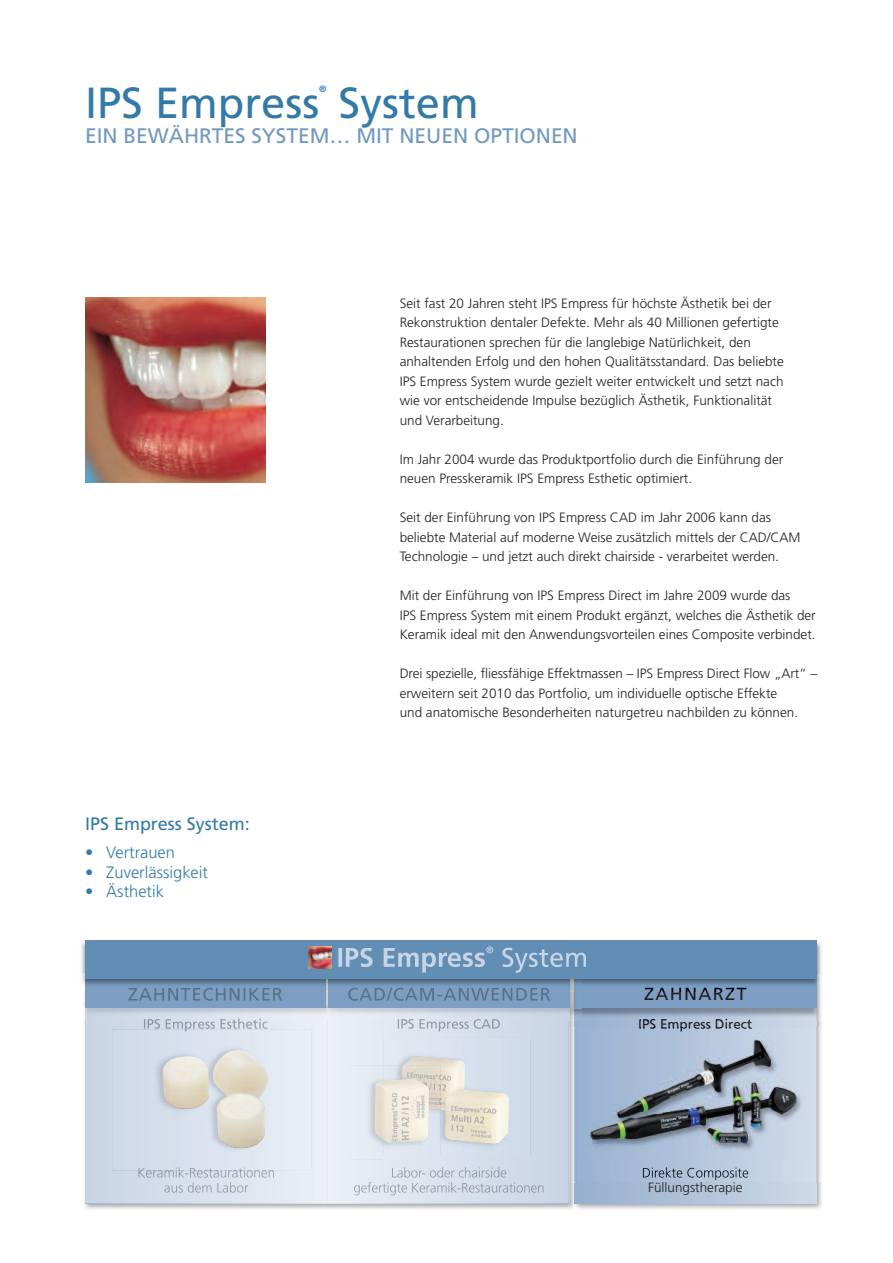
<style>
.page{position:relative;width:893px;height:1263px;background:#fff}
.page>*{position:absolute;margin:0;border:0;box-sizing:border-box;transform-origin:0 0}
.t1{font:43.5px "Frutiger";color:#347aa8}
.t2{font:21px "Frutiger";color:#7198bd}
.t3{font:18px "Frutiger";color:#347aa8}
.t4{font:18px "Frutiger";letter-spacing:.075em;color:#231f20}
.t5{font:300 16.5px "Frutiger";color:#347aa8}
.t6{font:300 13.5px/19.5px "Frutiger";color:#231f20}
.t7{font:13.5px "Frutiger";color:#231f20}
.t8{font:700 9.15px "Frutiger";color:#347aa8}
</style>
<div class="page">
<img style="left:85px;top:297px;width:180px;height:186px">
<img style="left:581px;top:1021px;width:241px;height:188px">
<img style="left:569px;top:1021px;width:12px;height:189px">
<div style="left:574px;top:942px;width:242px;height:261px;background:linear-gradient(to right,#96aecc,#ced8e8)"></div>
<img style="left:816px;top:991px;width:5px;height:30px">
<img style="left:586px;top:1008px;width:230px;height:13px">
<img style="left:639px;top:1019px;width:112px;height:2px">
<div style="left:574px;top:978px;width:242px;height:30px;background:#7d9ec2"></div>
<img style="left:570px;top:1027px;width:252px;height:155px">
<img style="left:643px;top:1167px;width:105px;height:13px">
<img style="left:639px;top:1027px;width:113px;height:4px">
<img style="left:579px;top:1033px;width:230px;height:126px">
<div style="left:85px;top:978px;width:241px;height:30px;background:#7d9ec2"></div>
<svg style="left:129px;top:991px;width:153px;height:10px"></svg>
<img style="left:816px;top:940px;width:6px;height:34px">
<img style="left:586px;top:978px;width:230px;height:13px">
<img style="left:645px;top:988px;width:101px;height:3px">
<img style="left:81px;top:973px;width:242px;height:18px">
<img style="left:129px;top:988px;width:153px;height:3px">
<div style="left:85px;top:940px;width:731px;height:38px;background:#628db5"></div>
<img style="left:309px;top:946px;width:14px;height:22px">
<img style="left:85px;top:1019px;width:484px;height:184px">
<img style="left:139px;top:1170px;width:98px;height:7px">
<img style="left:164px;top:1182px;width:84px;height:10px">
<img style="left:392px;top:1167px;width:98px;height:10px">
<img style="left:354px;top:1182px;width:93px;height:13px">
<img style="left:112px;top:1029px;width:200px;height:141px">
<img style="left:213px;top:1050px;width:55px;height:98px">
<img style="left:163px;top:1056px;width:46px;height:53px">
<img style="left:569px;top:1021px;width:1px;height:182px">
<img style="left:144px;top:1019px;width:114px;height:10px">
<img style="left:398px;top:1021px;width:102px;height:10px">
<img style="left:569px;top:1027px;width:1px;height:155px">
<svg style="left:323px;top:946px;width:263px;height:75px"></svg>
<img style="left:383px;top:1038px;width:147px;height:117px">
<img style="left:404px;top:1056px;width:105px;height:88px">
<img style="left:349px;top:1065px;width:34px;height:95px">
<img style="left:383px;top:1155px;width:58px;height:5px">
<img style="left:383px;top:1134px;width:46px;height:9px">
<img style="left:383px;top:1065px;width:19px;height:15px">
<img style="left:402px;top:1065px;width:39px;height:45px">
<p class="t8" style="left:319px;top:85px;width:9px">®</p>
<h2 class="t2" style="left:85px;top:128px;width:494px">EIN BEWÄHRTES SYSTEM… MIT NEUEN OPTIONEN</h2>
<h1 class="t1" style="left:85px;top:85px;width:395px">IPS Empress System</h1>
<h3 class="t3" style="left:85px;top:816px;width:166px">IPS Empress System:</h3>
<p class="t5" style="left:85px;top:846px;width:91px">• Vertrauen</p>
<p class="t5" style="left:85px;top:865px;width:124px">• Zuverlässigkeit</p>
<p class="t5" style="left:85px;top:885px;width:80px">• Ästhetik</p>
<p class="t6" style="left:400px;top:294px;width:386px">Seit fast 20 Jahren steht IPS Empress für höchste Ästhetik bei der Rekonstruktion dentaler Defekte. Mehr als 40 Millionen gefertigte Restaurationen sprechen für die langlebige Natürlichkeit, den anhaltenden Erfolg und den hohen Qualitätsstandard. Das beliebte IPS Empress System wurde gezielt weiter entwickelt und setzt nach wie vor entscheidende Impulse bezüglich Ästhetik, Funktionalität und Verarbeitung.</p>
<p class="t6" style="left:400px;top:450px;width:385px">Im Jahr 2004 wurde das Produktportfolio durch die Einführung der neuen Presskeramik IPS Empress Esthetic optimiert.</p>
<p class="t6" style="left:400px;top:509px;width:402px">Seit der Einführung von IPS Empress CAD im Jahr 2006 kann das beliebte Material auf moderne Weise zusätzlich mittels der CAD/CAM<br>Technologie – und jetzt auch direkt chairside - verarbeitet werden.</p>
<p class="t6" style="left:400px;top:587px;width:418px">Mit der Einführung von IPS Empress Direct im Jahre 2009 wurde das<br>IPS Empress System mit einem Produkt ergänzt, welches die Ästhetik der<br>Keramik ideal mit den Anwendungsvorteilen eines Composite verbindet.</p>
<p class="t6" style="left:400px;top:665px;width:419px">Drei spezielle, fliessfähige Effektmassen – IPS Empress Direct Flow „Art“ – erweitern seit 2010 das Portfolio, um individuelle optische Effekte<br>und anatomische Besonderheiten naturgetreu nachbilden zu können.</p>
<h3 class="t4" style="left:644px;top:987px;width:104px">ZAHNARZT</h3>
<p class="t7" style="left:638px;top:1018px;width:115px">IPS Empress Direct</p>
<p class="t6" style="left:648px;top:1179px;width:96px">Füllungstherapie</p>
</div>
